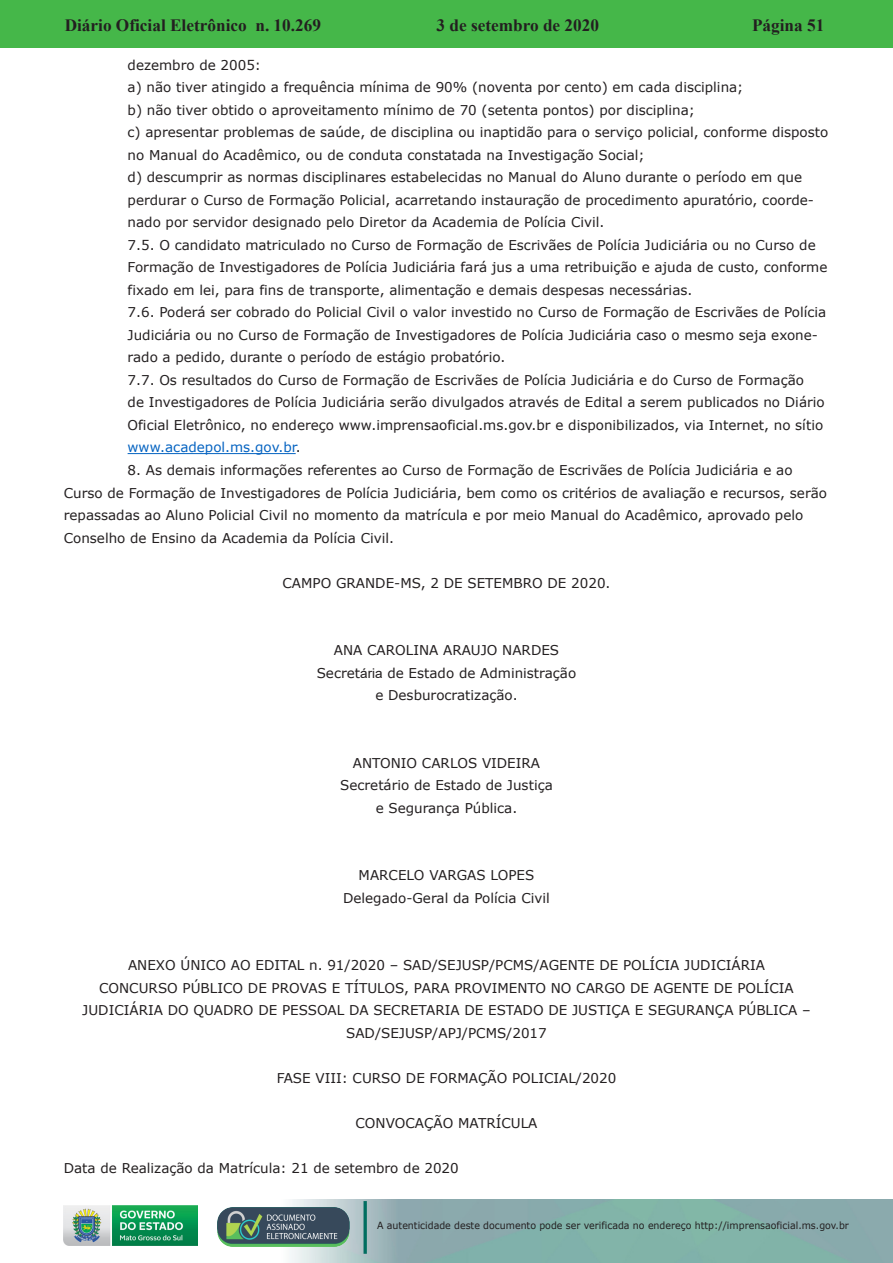
<style>
.page{position:relative;width:893px;height:1263px;background:#fff}
.page>*{position:absolute;margin:0;border:0;box-sizing:border-box;transform-origin:0 0}
.t1{font:700 17.25px "Times New Roman";color:#231f20}
.t2{font:13.5px/22.5px "Verdana";color:#231f20;text-align:center}
.t3{font:9.9px "Verdana";color:#231f20;scale:.95 1}
.s1{color:#0563c1}
.s2{font-family:"Arial"}
</style>
<div class="page">
<div style="left:0;top:0;width:893px;height:48px;background:#45b749"></div>
<img style="left:63px;top:1199px;width:830px;height:64px">
<img style="left:364px;top:1202px;width:2px;height:51px">
<img style="left:218px;top:1207px;width:132px;height:39px">
<img style="left:64px;top:1205px;width:134px;height:41px">
<hr style="left:128px;top:453px;width:168px;height:1px;background:#0563c1">
<p class="t1" style="left:65px;top:13px;width:258px">Diário Oficial Eletrônico n. 10.269</p>
<p class="t1" style="left:436px;top:13px;width:164px">3 de setembro de 2020</p>
<p class="t1" style="left:752px;top:13px;width:74px">Página 51</p>
<p class="t2" style="left:128px;top:54px;width:702px;text-align:left">dezembro de 2005:<br>a) não tiver atingido a frequência mínima de 90% (noventa por cento) em cada disciplina;<br>b) não tiver obtido o aproveitamento mínimo de 70 (setenta pontos) por disciplina;<br>c) apresentar problemas de saúde, de disciplina ou inaptidão para o serviço policial, conforme disposto no Manual do Acadêmico, ou de conduta constatada na Investigação Social;<br>d) descumprir as normas disciplinares estabelecidas no Manual do Aluno durante o período em que perdurar o Curso de Formação Policial, acarretando instauração de procedimento apuratório, coorde&shy;nado por servidor designado pelo Diretor da Academia de Polícia Civil.<br>7.5. O candidato matriculado no Curso de Formação de Escrivães de Polícia Judiciária ou no Curso de Formação de Investigadores de Polícia Judiciária fará jus a uma retribuição e ajuda de custo, conforme fixado em lei, para fins de transporte, alimentação e demais despesas necessárias.<br>7.6. Poderá ser cobrado do Policial Civil o valor investido no Curso de Formação de Escrivães de Polícia Judiciária ou no Curso de Formação de Investigadores de Polícia Judiciária caso o mesmo seja exone&shy;rado a pedido, durante o período de estágio probatório.<br>7.7. Os resultados do Curso de Formação de Escrivães de Polícia Judiciária e do Curso de Formação<br>de Investigadores de Polícia Judiciária serão divulgados através de Edital a serem publicados no Diário Oficial Eletrônico, no endereço www.imprensaoficial.ms.gov.br e disponibilizados, via Internet, no sítio <span class="s1">www.acadepol.ms.gov.br</span>.</p>
<p class="t2" style="left:64px;top:459px;width:765px;text-align:left;text-indent:64px">8. As demais informações referentes ao Curso de Formação de Escrivães de Polícia Judiciária e ao Curso de Formação de Investigadores de Polícia Judiciária, bem como os critérios de avaliação e recursos, serão repassadas ao Aluno Policial Civil no momento da matrícula e por meio Manual do Acadêmico, aprovado pelo Conselho de Ensino da Academia da Polícia Civil.</p>
<p class="t2" style="left:283px;top:571px;width:329px">CAMPO GRANDE-MS, 2 DE SETEMBRO DE 2020.</p>
<p class="t2" style="left:317px;top:639px;width:261px">ANA CAROLINA ARAUJO NARDES<br>Secret<span class="s2">ária</span> de Estado de Administração e Desburocratização.</p>
<p class="t2" style="left:340px;top:751px;width:214px">ANTONIO CARLOS VIDEIRA<br>Secretário de Estado de Justiça e Segurança Pública.</p>
<p class="t2" style="left:343px;top:864px;width:208px">MARCELO VARGAS LOPES<br>Delegado-Geral da Polícia Civil</p>
<p class="t2" style="left:82px;top:954px;width:730px">ANEXO ÚNICO AO EDITAL n. 91/2020 – SAD/SEJUSP/PCMS/AGENTE DE POLÍCIA JUDICIÁRIA<br>CONCURSO PÚBLICO DE PROVAS E TÍTULOS, PARA PROVIMENTO NO CARGO DE AGENTE DE POLÍCIA JUDICIÁRIA DO QUADRO DE PESSOAL DA SECRETARIA DE ESTADO DE JUSTIÇA E SEGURANÇA PÚBLICA – SAD/SEJUSP/APJ/PCMS/2017</p>
<p class="t2" style="left:277px;top:1066px;width:341px">FASE VIII: CURSO DE FORMAÇÃO POLICIAL/2020</p>
<p class="t2" style="left:355px;top:1111px;width:183px">CONVOCAÇÃO MATRÍCULA</p>
<p class="t2" style="left:64px;top:1156px;width:397px">Data de Realização da Matrícula: 21 de setembro de 2020</p>
<p class="t3" style="left:377px;top:1219px;width:498px">A autenticidade deste documento pode ser verificada no endereço http://imprensaoficial.ms.gov.br</p>
</div>
